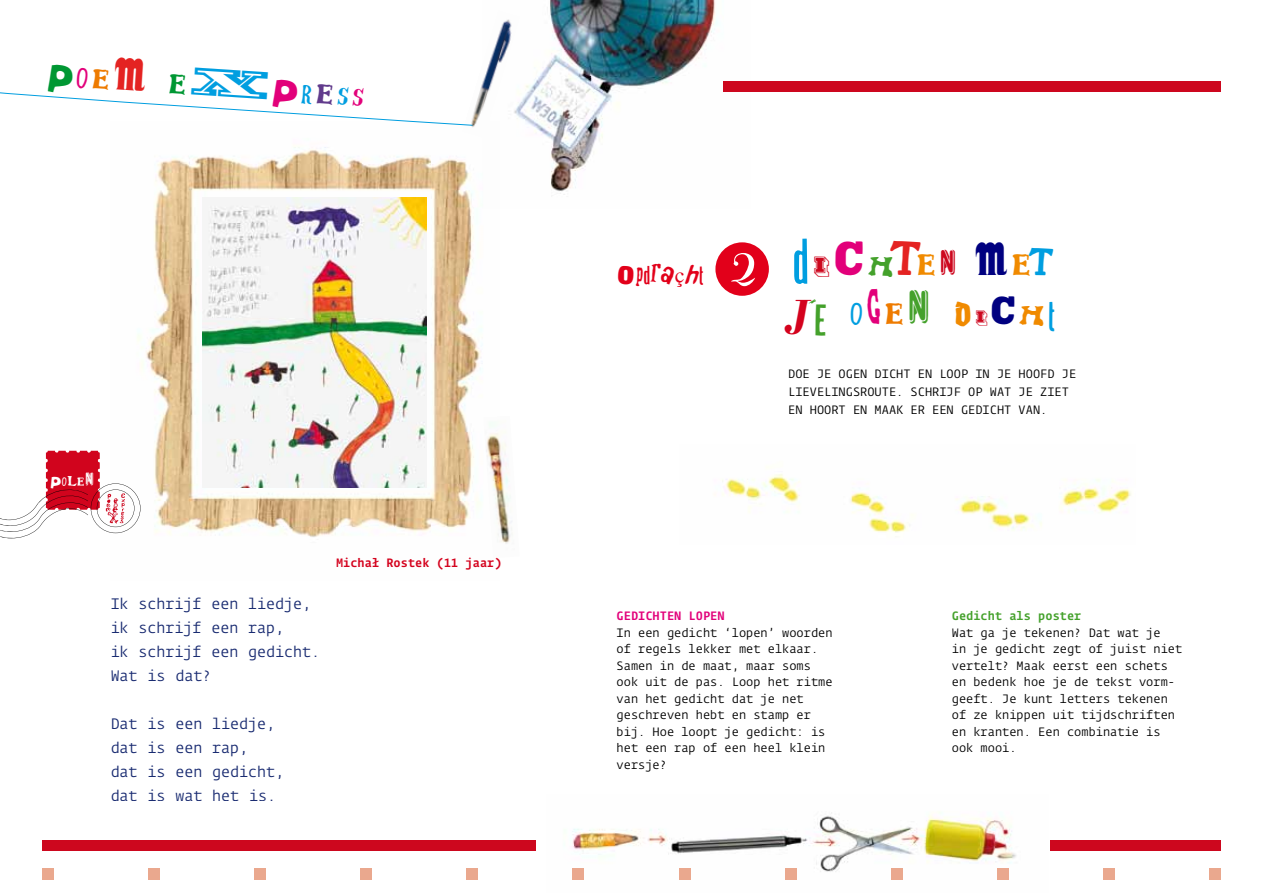
<style>
.page{position:relative;width:1263px;height:893px;background:#fff}
.page>*{position:absolute;margin:0;border:0;box-sizing:border-box;transform-origin:0 0}
.t1{font:61.05px "P22 Dada";color:#fff}
.t2{font:36.6px/48.9px "P22 Dada Alt";letter-spacing:.07em;color:#f08a00}
.t3{font:33.9px "P22 Dada Alt";color:#e2007a}
.t4{font:25.5px "P22 Dada";color:#e2001a}
.t5{font:15px/24px "Fedra Mono Std";color:#192b71}
.t6{font:14.25px "P22 Dada Alt";color:#fff}
.t7{font:12px/16.5px "Fedra Mono Std";color:#000}
.t8{font:500 12px "Fedra Mono Std";color:#d4021d}
.t9{font:500 12px "Fedra Mono Std";color:#44a12b}
.t10{font:500 12px "Fedra Mono Std";color:#e2007a}
.s1{color:#009733}
.s2{color:#ee7b00}
.s3{color:#e42322}
.s4{color:#009ee0}
.s5{color:#613b8c}
.s6{font-family:"P22 Dada";font-size:62.7px;color:#009ee0}
.s7{color:#cd071e}
.s8{color:#e2007a}
.s9{color:#44a12b}
.s10{font-size:27.45px;color:#cd071e}
.s11{font-size:34.5px;color:#000080}
.s12{font-size:29.25px;color:#009ee0}
.s13{color:#d4021d}
.s14{font-family:"P22 Dada";color:#44a12b}
.s15{font-size:30.3px;color:#000080}
.s16{font-family:"P22 Dada";font-size:40.8px;color:#009ee0}
</style>
<div class="page">
<img style="left:722px;top:474px;width:410px;height:59px">
<img style="left:137px;top:147px;width:345px;height:390px">
<img style="left:202px;top:197px;width:224px;height:291px">
<svg style="left:0;top:451px;width:140px;height:88px"></svg>
<img style="left:102px;top:493px;width:26px;height:31px">
<div style="left:715px;top:242px;width:54px;height:54px;background:#e2001a;border-radius:50%"></div>
<img style="left:486px;top:422px;width:26px;height:122px">
<img style="left:572px;top:812px;width:444px;height:68px">
<img style="left:520px;top:0;width:231px;height:195px">
<div style="left:722px;top:81px;width:498px;height:10px;background:#cd071e"></div>
<div style="left:43px;top:840px;width:493px;height:11px;background:#cd071e"></div>
<div style="left:1050px;top:840px;width:170px;height:11px;background:#cd071e"></div>
<img style="left:471px;top:19px;width:49px;height:108px">
<svg style="left:0;top:63px;width:473px;height:63px"></svg>
<div style="left:361px;top:868px;width:11px;height:12px;background:#eaa88e"></div>
<div style="left:573px;top:868px;width:11px;height:12px;background:#eaa88e"></div>
<div style="left:43px;top:868px;width:11px;height:12px;background:#eaa88e"></div>
<div style="left:467px;top:868px;width:11px;height:12px;background:#eaa88e"></div>
<div style="left:679px;top:868px;width:11px;height:12px;background:#eaa88e"></div>
<div style="left:149px;top:868px;width:11px;height:12px;background:#eaa88e"></div>
<div style="left:255px;top:868px;width:11px;height:12px;background:#eaa88e"></div>
<div style="left:1103px;top:868px;width:11px;height:12px;background:#eaa88e"></div>
<div style="left:785px;top:868px;width:11px;height:12px;background:#eaa88e"></div>
<div style="left:1209px;top:868px;width:11px;height:12px;background:#eaa88e"></div>
<div style="left:891px;top:868px;width:11px;height:12px;background:#eaa88e"></div>
<div style="left:997px;top:868px;width:11px;height:12px;background:#eaa88e"></div>
<h3 class="t3" style="left:49px;top:54px;width:320px;rotate:4deg"><span class="s1">P</span>O<span class="s2">E</span><span class="s3">M</span> <span class="s1">E</span><span class="s4">X</span>P<span class="s4">R</span><span class="s5">E</span><span class="s4">S</span>S</h3>
<p class="t6" style="left:50px;top:473px;width:45px">POLEN</p>
<p class="t5" style="left:111px;top:591px;width:211px">Ik schrijf een liedje, ik schrijf een rap,<br>ik schrijf een gedicht.<br>Wat is dat?</p>
<p class="t5" style="left:111px;top:711px;width:175px">Dat is een liedje, dat is een rap,<br>dat is een gedicht, dat is wat het is.</p>
<p class="t8" style="left:336px;top:556px;width:167px">Michał Rostek (11 jaar)</p>
<h3 class="t4" style="left:617px;top:260px;width:89px">OPDRACHT</h3>
<h1 class="t1" style="left:728px;top:231px;width:31px">2</h1>
<h2 class="t2" style="left:784px;top:239px;width:274px"><span class="s6">D</span><span class="s7">I</span><span class="s8">C</span><span class="s9">H</span><span class="s3">T</span>E<span class="s10">N</span> <span class="s11">M</span>E<span class="s12">T<br></span><span class="s13">J</span><span class="s14">E</span> <span class="s4">O</span><span class="s8">G</span><span class="s2">E</span><span class="s9">N</span> D<span class="s10">I</span><span class="s15">C</span>H<span class="s16">T</span></h2>
<p class="t7" style="left:788px;top:365px;width:290px;line-height:18px">DOE JE OGEN DICHT EN LOOP IN JE HOOFD JE<br>LIEVELINGSROUTE. SCHRIJF OP WAT JE ZIET<br>EN HOORT EN MAAK ER EEN GEDICHT VAN.</p>
<p class="t10" style="left:617px;top:608px;width:109px">GEDICHTEN LOPEN</p>
<p class="t7" style="left:617px;top:624px;width:218px">In een gedicht ‘lopen’ woorden of regels lekker met elkaar.<br>Samen in de maat, maar soms ook uit de pas. Loop het ritme van het gedicht dat je net geschreven hebt en stamp er bij. Hoe loopt je gedicht: is het een rap of een heel klein versje?</p>
<p class="t9" style="left:952px;top:608px;width:131px">Gedicht als poster</p>
<p class="t7" style="left:952px;top:624px;width:232px">Wat ga je tekenen? Dat wat je<br>in je gedicht zegt of juist niet vertelt? Maak eerst een schets en bedenk hoe je de tekst vorm&shy;geeft. Je kunt letters tekenen of ze knippen uit tijdschriften en kranten. Een combinatie is ook mooi.</p>
</div>
